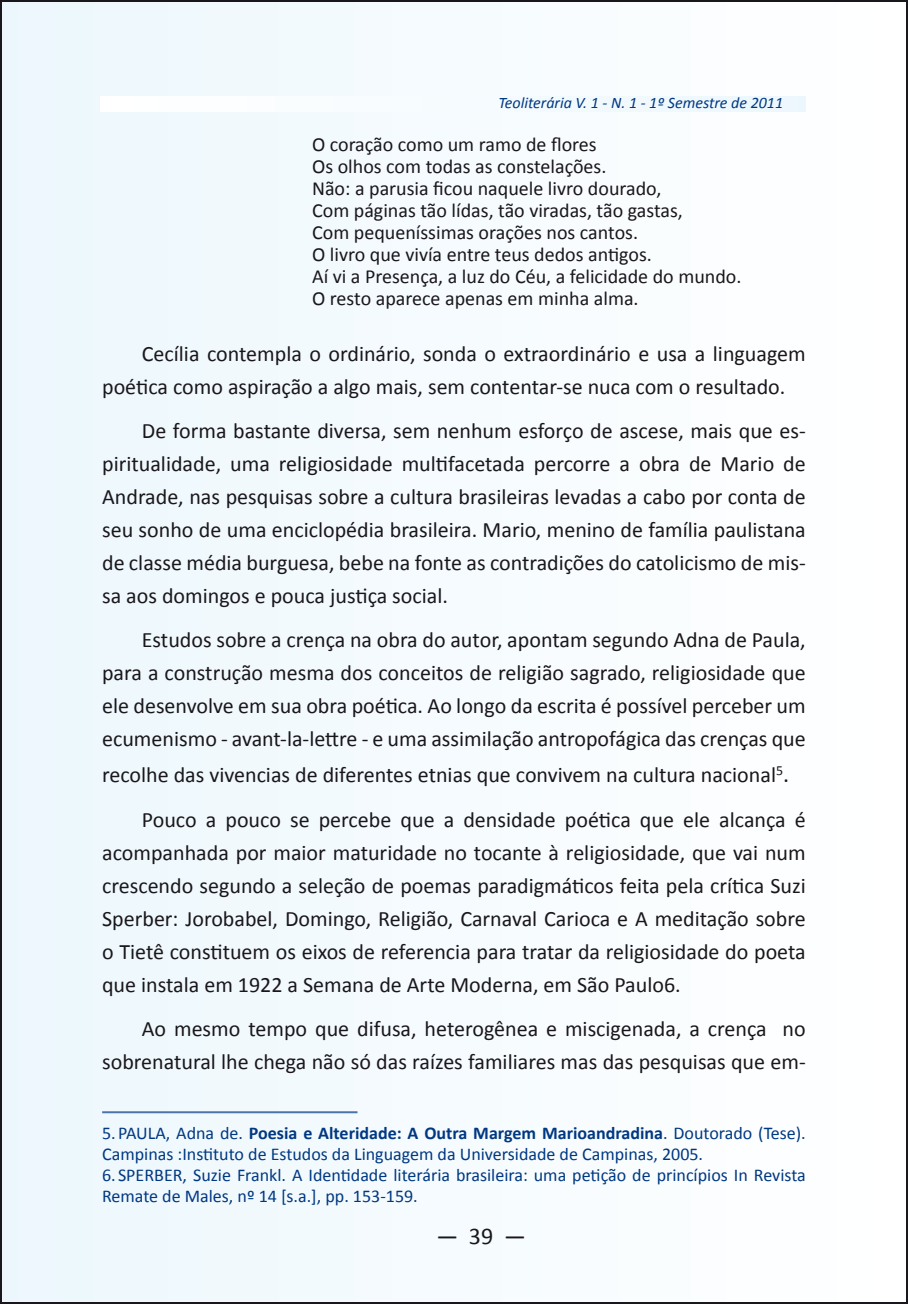
<style>
.page{position:relative;width:908px;height:1304px;background:#fff}
.page>*{position:absolute;margin:0;border:0;box-sizing:border-box;transform-origin:0 0}
.t1{font:24px "Calibri";color:#1a171c}
.t2{font:22px/33px "Calibri";color:#1a171c;text-align:justify}
.t3{font:20px/22px "Calibri";color:#1a171c}
.t4{font:18px/21px "Calibri";color:#003882}
.t5{font:italic 16px "Calibri";color:#003882}
.s1{font-size:24px}
.s2{font-weight:700}
</style>
<div class="page">
<div style="left:1px;top:1px;width:905px;height:1302px;background:#f5fbfe"></div>
<hr style="left:102px;top:1111px;width:255px;height:2px;background:#4d74a8">
<p class="t5" style="left:498px;top:93px;width:286px">Teoliterária V. 1 - N. 1 - 1º Semestre de 2011</p>
<p class="t3" style="left:312px;top:132px;width:430px">O coração como um ramo de flores<br>Os olhos com todas as constelações.<br>Não: a parusia ficou naquele livro dourado,<br>Com páginas tão lídas, tão viradas, tão gastas,<br>Com pequeníssimas orações nos cantos.<br>O livro que vivía entre teus dedos antigos.<br>Aí vi a Presença, a luz do Céu, a felicidade do mundo.<br>O resto aparece apenas em minha alma.</p>
<p class="t2" style="left:102px;top:336px;width:705px;text-indent:40px">Cecília contempla o ordinário, sonda o extraordinário e usa a linguagem poética como aspiração a algo mais, sem contentar-se nuca com o resultado.</p>
<p class="t2" style="left:102px;top:413px;width:705px;text-indent:40px">De forma bastante diversa, sem nenhum esforço de ascese, mais que es&shy;piritualidade, uma religiosidade multifacetada percorre a obra de Mario de Andrade, nas pesquisas sobre a cultura brasileiras levadas a cabo por conta de seu sonho de uma enciclopédia brasileira. Mario, menino de família paulistana de classe média burguesa, bebe na fonte as contradições do catolicismo de mis&shy;sa aos domingos e pouca justiça social.</p>
<p class="t2" style="left:102px;top:623px;width:705px;text-indent:40px">Estudos sobre a crença na obra do autor, apontam segundo Adna de Paula, para a construção mesma dos conceitos de religião sagrado, religiosidade que ele desenvolve em sua obra poética. Ao longo da escrita é possível perceber um ecumenismo - avant-la-lettre - e uma assimilação antropofágica das crenças que</p>
<p class="t2" style="left:142px;top:752px;width:665px;line-height:44.4px;text-indent:-40px">recolhe das vivencias de diferentes etnias que convivem na cultura nacional<sup>5</sup><span class="s1">.<br></span>Pouco a pouco se percebe que a densidade poética que ele alcança é</p>
<p class="t2" style="left:102px;top:835px;width:705px">acompanhada por maior maturidade no tocante à religiosidade, que vai num crescendo segundo a seleção de poemas paradigmáticos feita pela crítica Suzi Sperber: Jorobabel, Domingo, Religião, Carnaval Carioca e A meditação sobre o Tietê constituem os eixos de referencia para tratar da religiosidade do poeta que instala em 1922 a Semana de Arte Moderna, em São Paulo6.</p>
<p class="t2" style="left:102px;top:1011px;width:704px;text-align:right">Ao mesmo tempo que difusa, heterogênea e miscigenada, a crença no sobrenatural lhe chega não só das raízes familiares mas das pesquisas que em-</p>
<p class="t4" style="left:102px;top:1122px;width:705px">5. PAULA, Adna de. <span class="s2">Poesia e Alteridade: A Outra Margem Marioandradina</span>. Doutorado (Tese).<br>Campinas :Instituto de Estudos da Linguagem da Universidade de Campinas, 2005.</p>
<p class="t4" style="left:102px;top:1164px;width:704px">6. SPERBER, Suzie Frankl. A Identidade literária brasileira: uma petição de princípios In Revista<br>Remate de Males, nº 14 [s.a.], pp. 153-159.</p>
<p class="t1" style="left:436px;top:1221px;width:91px">— 39 —</p>
</div>
